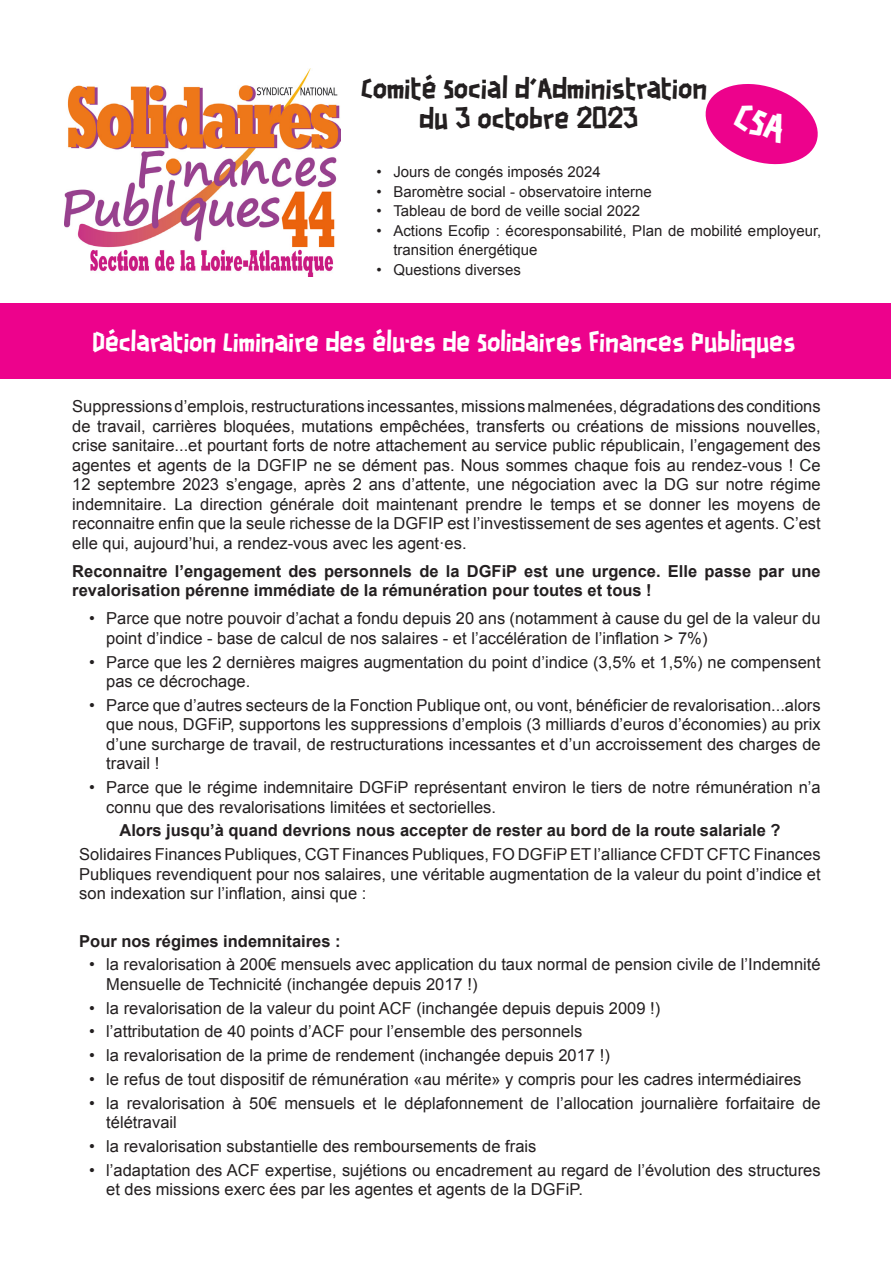
<style>
.page{position:relative;width:893px;height:1263px;background:#fff}
.page>*{position:absolute;margin:0;border:0;box-sizing:border-box;transform-origin:0 0}
.t1{font:25.5px "Scotchlidaires";color:#231f20}
.t2{font:24px "Scotchlidaires";color:#fff}
.t3{font:16.5px/19.5px "Arial";color:#231f20}
.t4{font:700 16.5px/19.5px "Arial";color:#231f20}
.t5{font:15px/19.5px "Arial";color:#231f20}
</style>
<div class="page">
<img style="left:65px;top:68px;width:275px;height:208px">
<div style="left:0;top:303px;width:890px;height:75px;background:#ed028c"></div>
<svg style="left:705px;top:84px;width:113px;height:81px"></svg>
<p class="t1" style="left:361px;top:71px;width:348px">Comité Social d’Administration</p>
<p class="t1" style="left:420px;top:101px;width:220px">du 3 octobre 2023</p>
<p class="t5" style="left:376px;top:162px;width:226px">• Jours de congés imposés 2024</p>
<p class="t5" style="left:376px;top:182px;width:277px">• Baromètre social - observatoire interne</p>
<p class="t5" style="left:376px;top:201px;width:265px">• Tableau de bord de veille social 2022</p>
<p class="t5" style="left:393px;top:221px;width:429px;text-indent:-17px">• Actions Ecofip : écoresponsabilité, Plan de mobilité employeur, transition énergétique</p>
<p class="t5" style="left:376px;top:260px;width:146px">• Questions diverses</p>
<p class="t2" style="left:92px;top:325px;width:705px">Déclaration Liminaire des élu·es de Solidaires Finances Publiques</p>
<p class="t3" style="left:72px;top:397px;width:750px;text-align:justify">Suppressions d’emplois,restructurations incessantes, missions malmenées, dégradations des conditions de travail, carrières bloquées, mutations empêchées, transferts ou créations de missions nouvelles, crise sanitaire...et pourtant forts de notre attachement au service public républicain, l’engagement des agentes et agents de la DGFIP ne se dément pas. Nous sommes chaque fois au rendez-vous ! Ce 12 septembre 2023 s’engage, après 2 ans d’attente, une négociation avec la DG sur notre régime indemnitaire. La direction générale doit maintenant prendre le temps et se donner les moyens de reconnaitre enfin que la seule richesse de la DGFIP est l’investissement de ses agentes et agents. C’est elle qui, aujourd’hui, a rendez-vous avec les agent·es.</p>
<p class="t4" style="left:72px;top:561px;width:750px">Reconnaitre l’engagement des personnels de la DGFiP est une urgence. Elle passe par une revalorisation pérenne immédiate de la rémunération pour toutes et tous !</p>
<p class="t3" style="left:106px;top:609px;width:716px;text-indent:-17px">• Parce que notre pouvoir d’achat a fondu depuis 20 ans (notamment à cause du gel de la valeur du point d’indice - base de calcul de nos salaires - et l’accélération de l’inflation &gt; 7%)</p>
<p class="t3" style="left:106px;top:652px;width:716px;text-indent:-17px">• Parce que les 2 dernières maigres augmentation du point d’indice (3,5% et 1,5%) ne compensent pas ce décrochage.</p>
<p class="t3" style="left:106px;top:695px;width:716px;text-align:justify;text-indent:-17px">• Parce que d’autres secteurs de la Fonction Publique ont, ou vont, bénéficier de revalorisation...alors que nous, DGFiP, supportons les suppressions d’emplois (3 milliards d’euros d’économies) au prix d’une surcharge de travail, de restructurations incessantes et d’un accroissement des charges de travail !</p>
<p class="t3" style="left:106px;top:777px;width:716px;text-indent:-17px">• Parce que le régime indemnitaire DGFiP représentant environ le tiers de notre rémunération n’a connu que des revalorisations limitées et sectorielles.</p>
<p class="t4" style="left:119px;top:821px;width:663px">Alors jusqu’à quand devrions nous accepter de rester au bord de la route salariale ?</p>
<p class="t3" style="left:79px;top:844px;width:743px;text-align:justify">Solidaires Finances Publiques, CGT Finances Publiques, FO DGFiP ET l’alliance CFDT CFTC Finances Publiques revendiquent pour nos salaires, une véritable augmentation de la valeur du point d’indice et son indexation sur l’inflation, ainsi que :</p>
<p class="t4" style="left:79px;top:931px;width:263px">Pour nos régimes indemnitaires :</p>
<p class="t3" style="left:106px;top:955px;width:716px;text-indent:-17px">• la revalorisation à 200€ mensuels avec application du taux normal de pension civile de l’Indemnité<br>Mensuelle de Technicité (inchangée depuis 2017 !)</p>
<p class="t3" style="left:89px;top:998px;width:572px">• la revalorisation de la valeur du point ACF (inchangée depuis depuis 2009 !)</p>
<p class="t3" style="left:89px;top:1022px;width:494px">• l’attributation de 40 points d’ACF pour l’ensemble des personnels</p>
<p class="t3" style="left:89px;top:1045px;width:522px">• la revalorisation de la prime de rendement (inchangée depuis 2017 !)</p>
<p class="t3" style="left:89px;top:1069px;width:714px">• le refus de tout dispositif de rémunération «au mérite» y compris pour les cadres intermédiaires</p>
<p class="t3" style="left:106px;top:1093px;width:716px;text-indent:-17px">• la revalorisation à 50€ mensuels et le déplafonnement de l’allocation journalière forfaitaire de télétravail</p>
<p class="t3" style="left:89px;top:1136px;width:449px">• la revalorisation substantielle des remboursements de frais</p>
<p class="t3" style="left:106px;top:1160px;width:716px;text-indent:-17px">• l’adaptation des ACF expertise, sujétions ou encadrement au regard de l’évolution des structures et des missions exerc ées par les agentes et agents de la DGFiP.</p>
</div>
